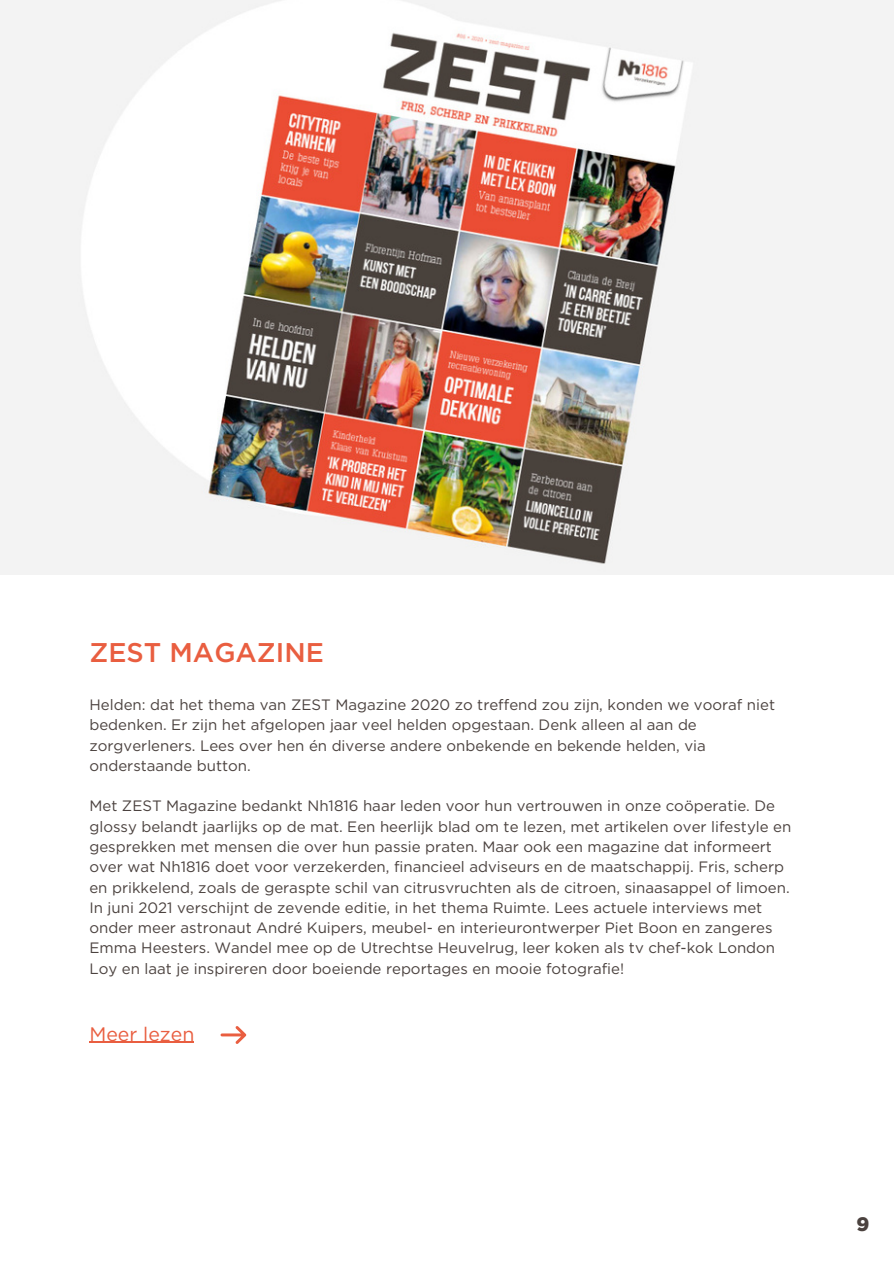
<style>
.page{position:relative;width:894px;height:1264px;background:#fff}
.page>*{position:absolute;margin:0;border:0;box-sizing:border-box;transform-origin:0 0}
.t1{font:500 27px "Gotham";color:#e95e40}
.t2{font:19.5px "Gotham";color:#e95e40}
.t3{font:900 19.5px "Gotham";color:#4b423f}
.t4{font:15px/20.2px "Gotham";color:#4b423f}
</style>
<div class="page">
<img style="left:0;top:0;width:893px;height:574px">
<svg style="left:220px;top:1026px;width:26px;height:17px"></svg>
<hr style="left:89px;top:1041px;width:105px;height:1px;background:#e95e40">
<p class="t1" style="left:89px;top:640px;width:236px">ZEST MAGAZINE</p>
<p class="t4" style="left:89px;top:695px;width:687px">Helden: dat het thema van ZEST Magazine 2020 zo treffend zou zijn, konden we vooraf niet bedenken. Er zijn het afgelopen jaar veel helden opgestaan. Denk alleen al aan de zorgverleners. Lees over hen én diverse andere onbekende en bekende helden, via onderstaande button.</p>
<p class="t4" style="left:89px;top:796px;width:703px">Met ZEST Magazine bedankt Nh1816 haar leden voor hun vertrouwen in onze coöperatie. De glossy belandt jaarlijks op de mat. Een heerlijk blad om te lezen, met artikelen over lifestyle en gesprekken met mensen die over hun passie praten. Maar ook een magazine dat informeert over wat Nh1816 doet voor verzekerden, financieel adviseurs en de maatschappij. Fris, scherp en prikkelend, zoals de geraspte schil van citrusvruchten als de citroen, sinaasappel of limoen.<br>In juni 2021 verschijnt de zevende editie, in het thema Ruimte. Lees actuele interviews met onder meer astronaut André Kuipers, meubel- en interieurontwerper Piet Boon en zangeres Emma Heesters. Wandel mee op de Utrechtse Heuvelrug, leer koken als tv chef-kok London Loy en laat je inspireren door boeiende reportages en mooie fotografie!</p>
<p class="t2" style="left:89px;top:1025px;width:106px">Meer lezen</p>
<p class="t3" style="left:856px;top:1215px;width:14px">9</p>
</div>
